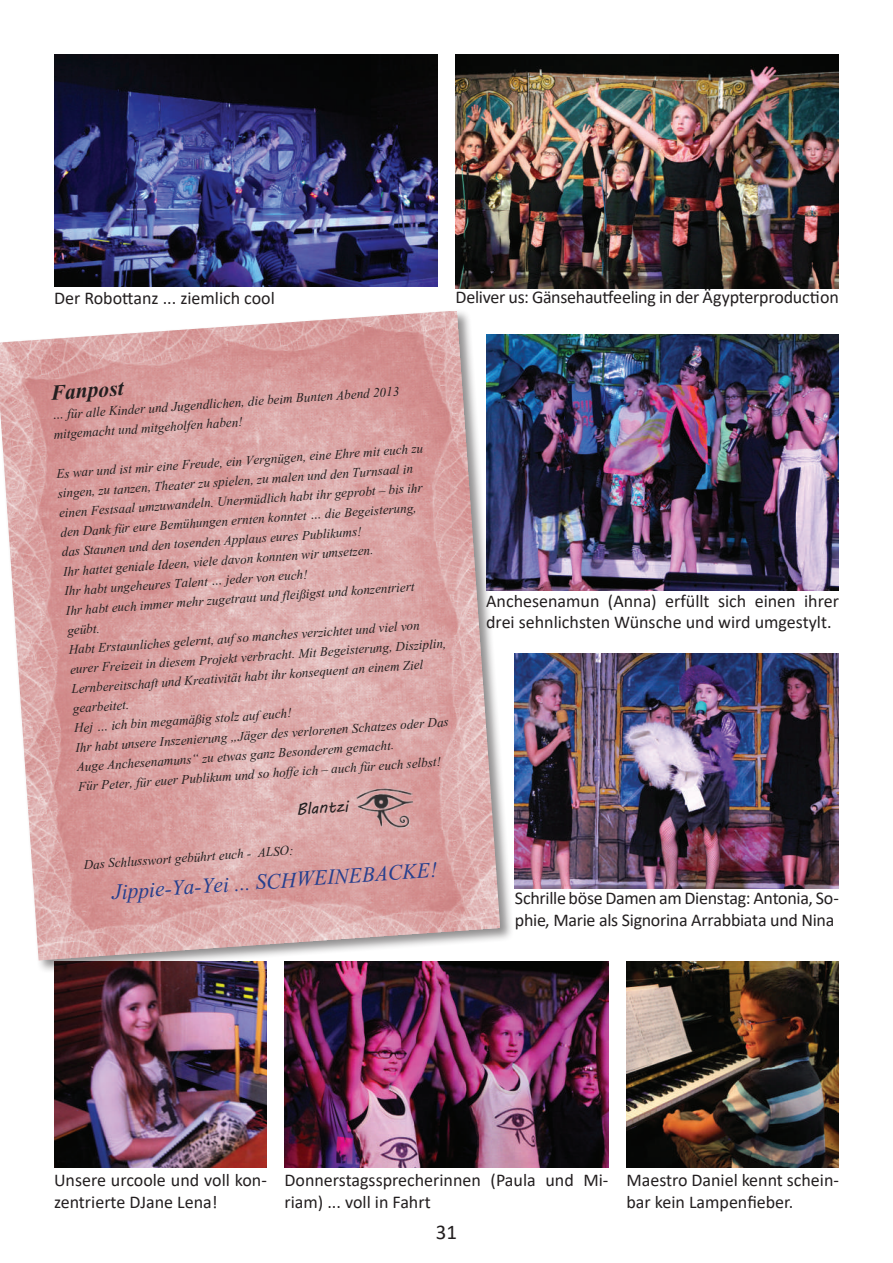
<style>
.page{position:relative;width:893px;height:1263px;background:#fff}
.page>*{position:absolute;margin:0;border:0;box-sizing:border-box;transform-origin:0 0}
.t1{font:26.7px "Vijaya";color:#253f8e}
.t2{font:700 26.7px "Vijaya";color:#231f20}
.t3{font:21px "Calibri";color:#231f20}
.t4{font:18px/21.6px "Calibri";color:#231f20}
.t5{font:16.35px/19.6px "Vijaya";color:#231f20}
.t6{font:16.35px "MV Boli";color:#231f20}
</style>
<div class="page">
<img style="left:514px;top:335px;width:325px;height:255px">
<img style="left:455px;top:54px;width:383px;height:234px">
<img style="left:54px;top:54px;width:383px;height:232px">
<div style="left:0;top:309px;width:514px;height:665px;background:#231f20;opacity:.75"></div>
<img style="left:0;top:310px;width:500px;height:650px">
<img style="left:356px;top:779px;width:59px;height:59px">
<img style="left:54px;top:961px;width:213px;height:207px">
<img style="left:515px;top:653px;width:324px;height:236px">
<img style="left:284px;top:961px;width:324px;height:207px">
<img style="left:626px;top:961px;width:213px;height:207px">
<p class="t4" style="left:54px;top:287px;width:222px">Der Robottanz ... ziemlich cool</p>
<p class="t4" style="left:455px;top:286px;width:385px">Deliver us: Gänsehautfeeling in der Ägypterproduction</p>
<h1 class="t2" style="left:49px;top:372px;width:74px;rotate:-4deg">Fanpost</h1>
<p class="t5" style="left:52px;top:403px;width:349px;rotate:-4deg">… für alle Kinder und Jugendlichen, die beim Bunten Abend 2013 mitgemacht und mitgeholfen haben!</p>
<p class="t5" style="left:56px;top:462px;width:379px;rotate:-4deg">Es war und ist mir eine Freude, ein Vergnügen, eine Ehre mit euch zu singen, zu tanzen, Theater zu spielen, zu malen und den Turnsaal in einen Festsaal umzuwandeln. Unermüdlich habt ihr geprobt – bis ihr den Dank für eure Bemühungen ernten konntet … die Begeisterung, das Staunen und den tosenden Applaus eures Publikums!<br>Ihr hattet geniale Ideen, viele davon konnten wir umsetzen.<br>Ihr habt ungeheures Talent … jeder von euch!<br>Ihr habt euch immer mehr zugetraut und fleißigst und konzentriert geübt.<br>Habt Erstaunliches gelernt, auf so manches verzichtet und viel von eurer Freizeit in diesem Projekt verbracht. Mit Begeisterung, Disziplin, Lernbereitschaft und Kreativität habt ihr konsequent an einem Ziel gearbeitet.<br>Hej … ich bin megamäßig stolz auf euch!<br>Ihr habt unsere Inszenierung „Jäger des verlorenen Schatzes oder Das Auge Anchesenamuns“ zu etwas ganz Besonderem gemacht.<br>Für Peter, für euer Publikum und so hoffe ich – auch für euch selbst!</p>
<p class="t6" style="left:296px;top:798px;width:53px;rotate:-4deg">Blantzi</p>
<p class="t5" style="left:83px;top:853px;width:212px;rotate:-4deg">Das Schlusswort gebührt euch - ALSO:</p>
<h1 class="t1" style="left:111px;top:871px;width:327px;rotate:-4deg">Jippie-Ya-Yei ... SCHWEINEBACKE!</h1>
<p class="t4" style="left:486px;top:589px;width:354px">Anchesenamun (Anna) erfüllt sich einen ihrer drei sehnlichsten Wünsche und wird umgestylt.</p>
<p class="t4" style="left:515px;top:887px;width:325px">Schrille böse Damen am Dienstag: Antonia, So&shy;phie, Marie als Signorina Arrabbiata und Nina</p>
<p class="t4" style="left:54px;top:1169px;width:214px">Unsere urcoole und voll kon&shy;zentrierte DJane Lena!</p>
<p class="t4" style="left:284px;top:1169px;width:325px">Donnerstagssprecherinnen (Paula und Mi&shy;riam) ... voll in Fahrt</p>
<p class="t4" style="left:626px;top:1169px;width:214px">Maestro Daniel kennt schein&shy;bar kein Lampenfieber.</p>
<p class="t3" style="left:436px;top:1217px;width:23px">31</p>
</div>
